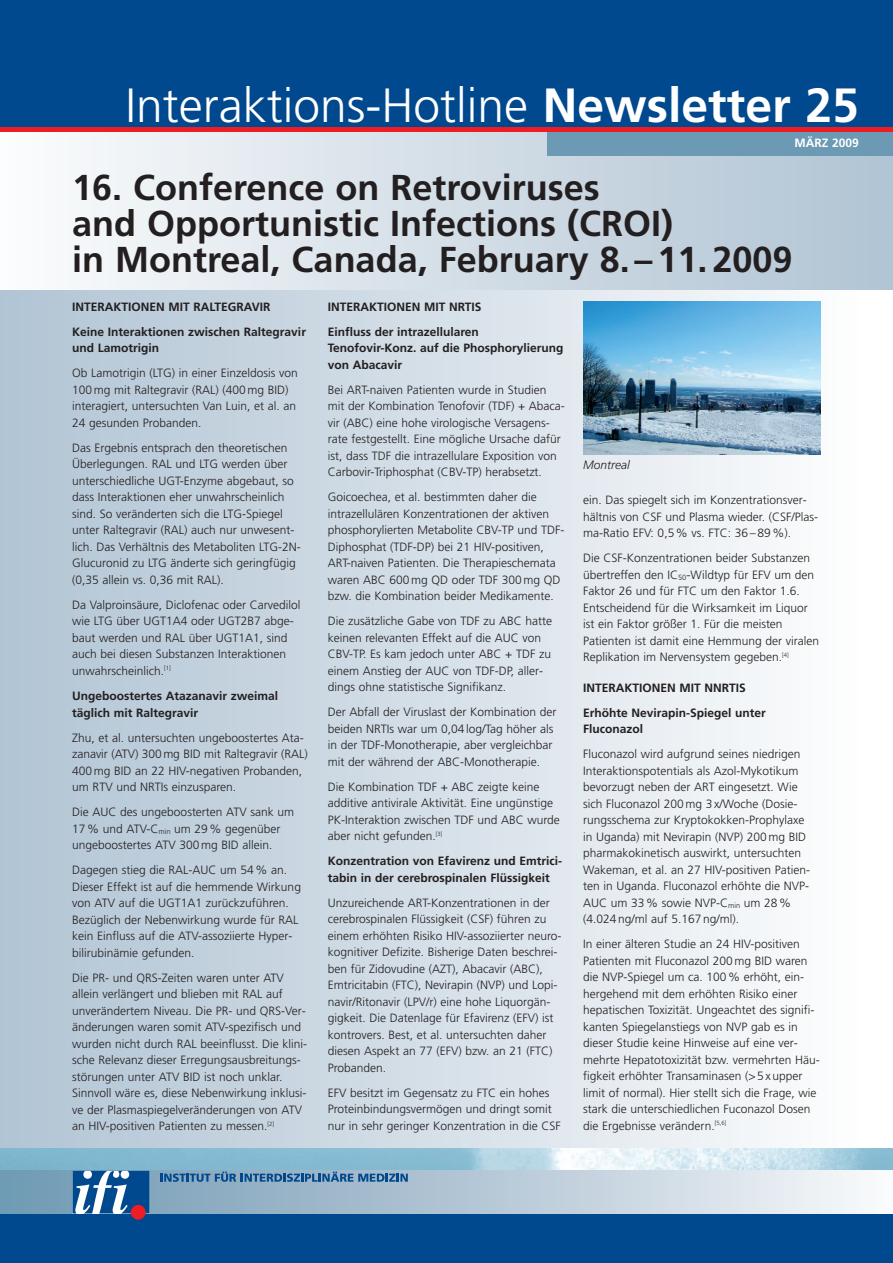
<style>
.page{position:relative;width:893px;height:1263px;background:#fff}
.page>*{position:absolute;margin:0;border:0;box-sizing:border-box;transform-origin:0 0}
.t1{font:300 48px "Frutiger LT Std";color:#fff}
.t2{font:700 36px/36px "Frutiger LT Std";color:#231f20}
.t3{font:300 12px/16.5px "Frutiger LT Std";color:#231f20}
.t4{font:700 12px/25px "Frutiger LT Std";color:#231f20}
.t5{font:700 12px "Frutiger LT Std";color:#fff}
.t6{font:italic 300 12px "Frutiger LT Std";color:#231f20}
.s1{font-weight:700}
</style>
<div class="page">
<div style="left:0;top:289px;width:859px;height:859px;background:linear-gradient(to right,#b0c3d3,#fcfdfd)"></div>
<div style="left:0;top:128px;width:893px;height:161px;background:linear-gradient(to right,#fbfcfc,#b0c3d3)"></div>
<div style="left:0;top:0;width:893px;height:128px;background:#01498e"></div>
<div style="left:0;top:1173px;width:893px;height:90px;background:#01498e"></div>
<img style="left:0;top:1148px;width:893px;height:23px">
<div style="left:0;top:1171px;width:893px;height:42px;background:linear-gradient(to right,#6c95b0,#f7f7f9)"></div>
<svg style="left:160px;top:1171px;width:248px;height:11px"></svg>
<svg style="left:72px;top:1171px;width:78px;height:42px"></svg>
<div style="left:131px;top:1205px;width:15px;height:14px;background:#ee1d23;border-radius:50%"></div>
<hr style="left:0;top:128px;width:893px;height:4px;background:#ee1d23">
<div style="left:547px;top:132px;width:346px;height:23px;background:#6c99b3"></div>
<img style="left:583px;top:302px;width:238px;height:153px">
<h1 class="t1" style="left:126px;top:86px;width:735px">Interaktions-Hotline <span class="s1">Newsletter 25</span></h1>
<p class="t5" style="left:795px;top:138px;width:66px">MÄRZ 2009</p>
<h2 class="t2" style="left:72px;top:172px;width:722px">16. Conference on Retroviruses<br>and Opportunistic Infections (CROI)<br>in Montreal, Canada, February 8.– 11.2009</h2>
<p class="t4" style="left:72px;top:295px;width:235px">INTERAKTIONEN MIT RALTEGRAVIR<br>Keine Interaktionen zwischen Raltegravir</p>
<p class="t4" style="left:72px;top:337px;width:88px">und Lamotrigin</p>
<p class="t3" style="left:72px;top:366px;width:227px">Ob Lamotrigin (LTG) in einer Einzeldosis von 100 mg mit Raltegravir (RAL) (400 mg BID) interagiert, untersuchten Van Luin, et al. an 24 gesunden Probanden.</p>
<p class="t3" style="left:72px;top:440px;width:230px">Das Ergebnis entsprach den theoretischen Überlegungen. RAL und LTG werden über unterschiedliche UGT-Enzyme abgebaut, so dass Interaktionen eher unwahrscheinlich sind. So veränderten sich die LTG-Spiegel unter Raltegravir (RAL) auch nur unwesent&shy;lich. Das Verhältnis des Metaboliten LTG-2N-Glucuronid zu LTG änderte sich geringfügig (0,35 allein vs. 0,36 mit RAL).</p>
<p class="t3" style="left:72px;top:597px;width:230px">Da Valproinsäure, Diclofenac oder Carvedilol wie LTG über UGT1A4 oder UGT2B7 abge&shy;baut werden und RAL über UGT1A1, sind auch bei diesen Substanzen Interaktionen unwahrscheinlich.<sup>[1]</sup></p>
<p class="t4" style="left:72px;top:688px;width:208px;line-height:16.5px">Ungeboostertes Atazanavir zweimal täglich mit Raltegravir</p>
<p class="t3" style="left:72px;top:730px;width:237px">Zhu, et al. untersuchten ungeboostertes Ata - zanavir (ATV) 300mg BID mit Raltegravir (RAL)<br>400 mg BID an 22 HIV-negativen Probanden, um RTV und NRTIs einzusparen.</p>
<p class="t3" style="left:72px;top:804px;width:223px">Die AUC des ungeboosterten ATV sank um<br>17 % und ATV-C<sub>min</sub> um 29 % gegenüber ungeboostertes ATV 300 mg BID allein.</p>
<p class="t3" style="left:72px;top:862px;width:230px">Dagegen stieg die RAL-AUC um 54 % an.<br>Dieser Effekt ist auf die hemmende Wirkung von ATV auf die UGT1A1 zurückzuführen.<br>Bezüglich der Nebenwirkung wurde für RAL kein Einfluss auf die ATV-assoziierte Hyper - bilirubinämie gefunden.</p>
<p class="t3" style="left:72px;top:970px;width:236px">Die PR- und QRS-Zeiten waren unter ATV allein verlängert und blieben mit RAL auf unverändertem Niveau. Die PR- und QRS-Ver&shy;änderungen waren somit ATV-spezifisch und wurden nicht durch RAL beeinflusst. Die klini&shy;sche Relevanz dieser Erregungsausbreitungs&shy;störungen unter ATV BID ist noch unklar.<br>Sinnvoll wäre es, diese Nebenwirkung inklusi&shy;ve der Plasmaspiegelveränderungen von ATV an HIV-positiven Patienten zu messen.<sup>[2]</sup></p>
<p class="t4" style="left:328px;top:295px;width:155px">INTERAKTIONEN MIT NRTIS<br>Einfluss der intrazellularen</p>
<p class="t4" style="left:328px;top:341px;width:237px;line-height:16.5px">Tenofovir-Konz. auf die Phosphorylierung von Abacavir</p>
<p class="t3" style="left:328px;top:382px;width:239px">Bei ART-naiven Patienten wurde in Studien mit der Kombination Tenofovir (TDF) + Abaca&shy;vir (ABC) eine hohe virologische Versagens - rate festgestellt. Eine mögliche Ursache dafür ist, dass TDF die intrazellulare Exposition von Carbovir-Triphosphat (CBV-TP) herabsetzt.</p>
<p class="t3" style="left:328px;top:490px;width:238px">Goicoechea, et al. bestimmten daher die intrazellulären Konzentrationen der aktiven phosphorylierten Metabolite CBV-TP und TDF-Diphosphat (TDF-DP) bei 21 HIV-positiven, ART-naiven Patienten. Die Therapieschemata waren ABC 600 mg QD oder TDF 300 mg QD bzw. die Kombination beider Medikamente.</p>
<p class="t3" style="left:328px;top:614px;width:226px">Die zusätzliche Gabe von TDF zu ABC hatte keinen relevanten Effekt auf die AUC von CBV-TP. Es kam jedoch unter ABC + TDF zu einem Anstieg der AUC von TDF-DP, aller&shy;dings ohne statistische Signifikanz.</p>
<p class="t3" style="left:328px;top:705px;width:230px">Der Abfall der Viruslast der Kombination der beiden NRTIs war um 0,04log/Tag höher als in der TDF-Monotherapie, aber vergleichbar mit der während der ABC-Monotherapie.</p>
<p class="t3" style="left:328px;top:779px;width:234px">Die Kombination TDF + ABC zeigte keine additive antivirale Aktivität. Eine ungünstige PK-Interaktion zwischen TDF und ABC wurde aber nicht gefunden.<sup>[3]</sup></p>
<p class="t4" style="left:328px;top:854px;width:236px;line-height:16.5px">Konzentration von Efavirenz und Emtrici&shy;tabin in der cerebrospinalen Flüssigkeit</p>
<p class="t3" style="left:328px;top:895px;width:235px">Unzureichende ART-Konzentrationen in der cerebrospinalen Flüssigkeit (CSF) führen zu einem erhöhten Risiko HIV-assoziierter neuro&shy;kognitiver Defizite. Bisherige Daten beschrei&shy;ben für Zidovudine (AZT), Abacavir (ABC), Emtricitabin (FTC), Nevirapin (NVP) und Lopi&shy;navir/Ritonavir (LPV/r) eine hohe Liquorgän&shy;gigkeit. Die Datenlage für Efavirenz (EFV) ist kontrovers. Best, et al. untersuchten daher diesen Aspekt an 77 (EFV) bzw. an 21 (FTC)<br>Probanden.</p>
<p class="t3" style="left:328px;top:1085px;width:234px">EFV besitzt im Gegensatz zu FTC ein hohes<br>Proteinbindungsvermögen und dringt somit nur in sehr geringer Konzentration in die CSF</p>
<p class="t6" style="left:583px;top:460px;width:48px">Montreal</p>
<p class="t3" style="left:583px;top:493px;width:236px">ein. Das spiegelt sich im Konzentrationsver&shy;hältnis von CSF und Plasma wieder. (CSF/Plas - ma-Ratio EFV: 0,5 % vs. FTC: 36– 89 %).</p>
<p class="t3" style="left:583px;top:551px;width:237px">Die CSF-Konzentrationen beider Substanzen übertreffen den IC<sub>50</sub>-Wildtyp für EFV um den Faktor 26 und für FTC um den Faktor 1.6.<br>Entscheidend für die Wirksamkeit im Liquor ist ein Faktor größer 1. Für die meisten Patienten ist damit eine Hemmung der viralen Replikation im Nervensystem gegeben.<sup>[4]</sup></p>
<p class="t4" style="left:583px;top:676px;width:184px">INTERAKTIONEN MIT NNRTIS<br>Erhöhte Nevirapin-Spiegel unter</p>
<p class="t4" style="left:583px;top:717px;width:61px">Fluconazol</p>
<p class="t3" style="left:583px;top:747px;width:228px">Fluconazol wird aufgrund seines niedrigen Interaktionspotentials als Azol-Mykotikum bevorzugt neben der ART eingesetzt. Wie sich Fluconazol 200 mg 3x/Woche (Dosie&shy;rungsschema zur Kryptokokken-Prophylaxe in Uganda) mit Nevirapin (NVP) 200 mg BID pharmakokinetisch auswirkt, untersuchten Wakeman, et al. an 27 HIV-positiven Patien&shy;ten in Uganda. Fluconazol erhöhte die NVP-AUC um 33 % sowie NVP-C<sub>min</sub> um 28 % (4.024ng/ml auf 5.167ng/ml).</p>
<p class="t3" style="left:583px;top:937px;width:238px">In einer älteren Studie an 24 HIV-positiven Patienten mit Fluconazol 200 mg BID waren die NVP-Spiegel um ca. 100 % erhöht, ein&shy;hergehend mit dem erhöhten Risiko einer hepatischen Toxizität. Ungeachtet des signifi&shy;kanten Spiegelanstiegs von NVP gab es in dieser Studie keine Hinweise auf eine ver&shy;mehrte Hepatotoxizität bzw. vermehrten Häu&shy;figkeit erhöhter Transaminasen (&gt;5xupper limit of normal). Hier stellt sich die Frage, wie stark die unterschiedlichen Fuconazol Dosen die Ergebnisse verändern.<sup>[5,6]</sup></p>
</div>
